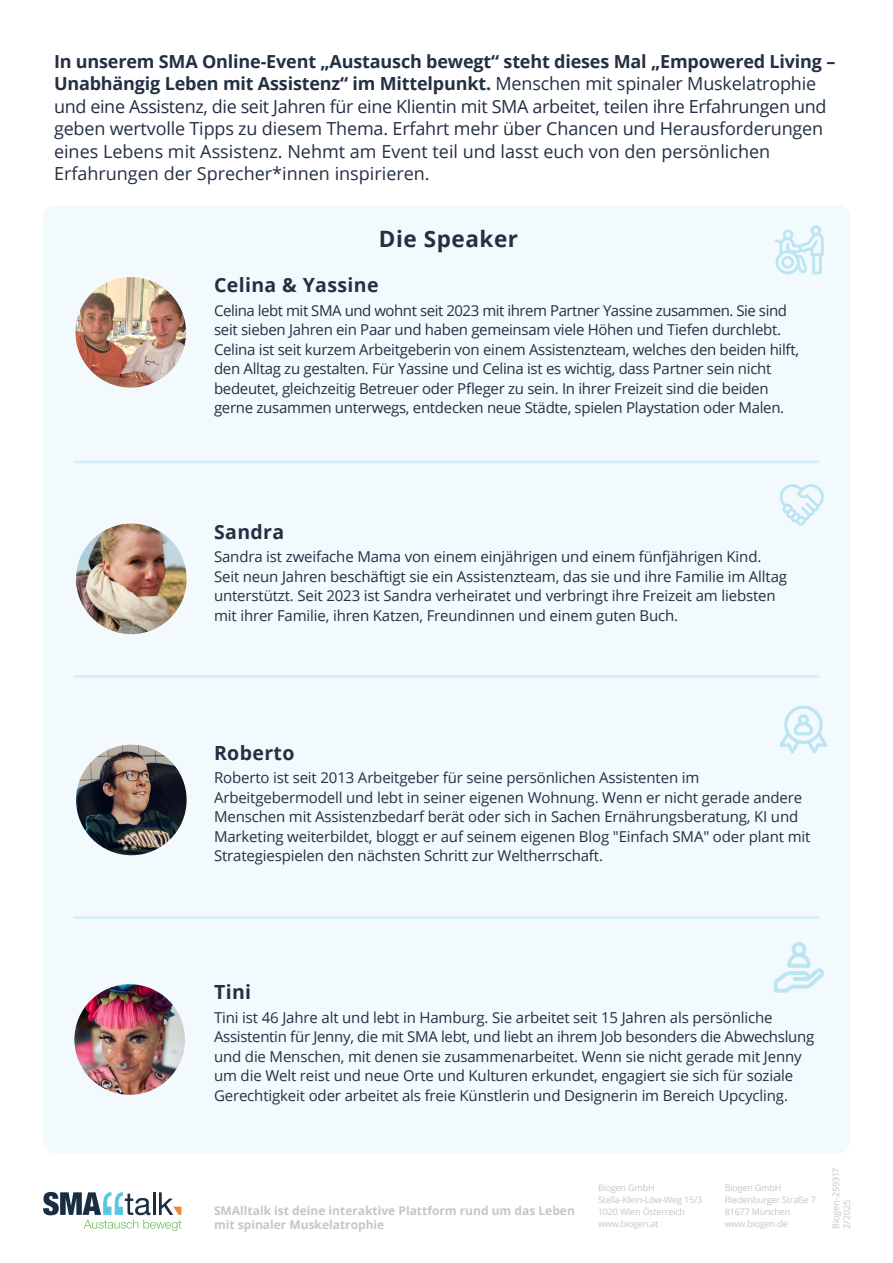
<style>
.page{position:relative;width:893px;height:1263px;background:#fff}
.page>*{position:absolute;margin:0;border:0;box-sizing:border-box;transform-origin:0 0}
.t1{font:700 22.5px "Open Sans";letter-spacing:.025em;color:#223042}
.t2{font:700 19.5px "Open Sans";letter-spacing:.02em;color:#223042}
.t3{font:18px/22.5px "Open Sans";letter-spacing:-.01em;color:#223042}
.t4{font:15px/19.5px "Open Sans";letter-spacing:-.01em;color:#223042}
.t5{font:700 12px/14.4px "Open Sans";color:#c6c6c6}
.t6{font:9px/12px "Open Sans";letter-spacing:-.02em;color:#c6c6c6}
.s1{font-weight:700}
</style>
<div class="page">
<div style="left:43px;top:205px;width:807px;height:948px;background:#f3fafd;border-radius:13px"></div>
<img style="left:75px;top:277px;width:111px;height:111px;border-radius:55px">
<img style="left:76px;top:524px;width:111px;height:110px;border-radius:55px">
<img style="left:76px;top:745px;width:111px;height:110px;border-radius:55px">
<img style="left:74px;top:984px;width:111px;height:111px;border-radius:55px">
<hr style="left:74px;top:460px;width:745px;height:3px;background:#68c6e4">
<hr style="left:74px;top:675px;width:745px;height:3px;background:#68c6e4">
<hr style="left:74px;top:916px;width:745px;height:3px;background:#68c6e4">
<svg style="left:43px;top:1192px;width:138px;height:39px"></svg>
<svg style="left:775px;top:225px;width:49px;height:49px"></svg>
<svg style="left:779px;top:705px;width:48px;height:49px"></svg>
<svg style="left:779px;top:484px;width:45px;height:42px"></svg>
<svg style="left:774px;top:942px;width:50px;height:50px"></svg>
<p class="t3" style="left:54px;top:50px;width:783px"><span class="s1">In unserem SMA Online-Event „Austausch bewegt“ steht dieses Mal „Empowered Living – Unabhängig Leben mit Assistenz“ im Mittelpunkt.</span> Menschen mit spinaler Muskelatrophie und eine Assistenz, die seit Jahren für eine Klientin mit SMA arbeitet, teilen ihre Erfahrungen und geben wertvolle Tipps zu diesem Thema. Erfahrt mehr über Chancen und Herausforderungen eines Lebens mit Assistenz. Nehmt am Event teil und lasst euch von den persönlichen Erfahrungen der Sprecher*innen inspirieren.</p>
<h1 class="t1" style="left:379px;top:222px;width:141px">Die Speaker</h1>
<h2 class="t2" style="left:214px;top:271px;width:166px">Celina &amp; Yassine</h2>
<p class="t4" style="left:214px;top:300px;width:586px">Celina lebt mit SMA und wohnt seit 2023 mit ihrem Partner Yassine zusammen. Sie sind seit sieben Jahren ein Paar und haben gemeinsam viele Höhen und Tiefen durchlebt.<br>Celina ist seit kurzem Arbeitgeberin von einem Assistenzteam, welches den beiden hilft, den Alltag zu gestalten. Für Yassine und Celina ist es wichtig, dass Partner sein nicht bedeutet, gleichzeitig Betreuer oder Pfleger zu sein. In ihrer Freizeit sind die beiden gerne zusammen unterwegs, entdecken neue Städte, spielen Playstation oder Malen.</p>
<h2 class="t2" style="left:214px;top:518px;width:72px">Sandra</h2>
<p class="t4" style="left:214px;top:547px;width:575px">Sandra ist zweifache Mama von einem einjährigen und einem fünfjährigen Kind.<br>Seit neun Jahren beschäftigt sie ein Assistenzteam, das sie und ihre Familie im Alltag unterstützt. Seit 2023 ist Sandra verheiratet und verbringt ihre Freizeit am liebsten mit ihrer Familie, ihren Katzen, Freundinnen und einem guten Buch.</p>
<h2 class="t2" style="left:214px;top:739px;width:82px">Roberto</h2>
<p class="t4" style="left:214px;top:768px;width:598px">Roberto ist seit 2013 Arbeitgeber für seine persönlichen Assistenten im Arbeitgebermodell und lebt in seiner eigenen Wohnung. Wenn er nicht gerade andere Menschen mit Assistenzbedarf berät oder sich in Sachen Ernährungsberatung, KI und Marketing weiterbildet, bloggt er auf seinem eigenen Blog "Einfach SMA" oder plant mit Strategiespielen den nächsten Schritt zur Weltherrschaft.</p>
<h2 class="t2" style="left:214px;top:978px;width:39px">Tini</h2>
<p class="t4" style="left:214px;top:1007px;width:602px">Tini ist 46 Jahre alt und lebt in Hamburg. Sie arbeitet seit 15 Jahren als persönliche Assistentin für Jenny, die mit SMA lebt, und liebt an ihrem Job besonders die Abwechslung und die Menschen, mit denen sie zusammenarbeitet. Wenn sie nicht gerade mit Jenny um die Welt reist und neue Orte und Kulturen erkundet, engagiert sie sich für soziale Gerechtigkeit oder arbeitet als freie Künstlerin und Designerin im Bereich Upcycling.</p>
<p class="t5" style="left:214px;top:1203px;width:362px">SMAlltalk ist deine interaktive Plattform rund um das Leben mit spinaler Muskelatrophie</p>
<p class="t6" style="left:598px;top:1182px;width:106px">Biogen GmbH<br>Stella-Klein-Löw-Weg 15/3<br>1020 Wien Österreich www.biogen.at</p>
<p class="t6" style="left:725px;top:1182px;width:93px">Biogen GmbH<br>Riedenburger Straße 7<br>81677 München www.biogen.de</p>
<p class="t6" style="left:830px;top:1229px;width:63px;line-height:10.8px;rotate:-90deg">Biogen-259317<br>2/2025</p>
</div>
